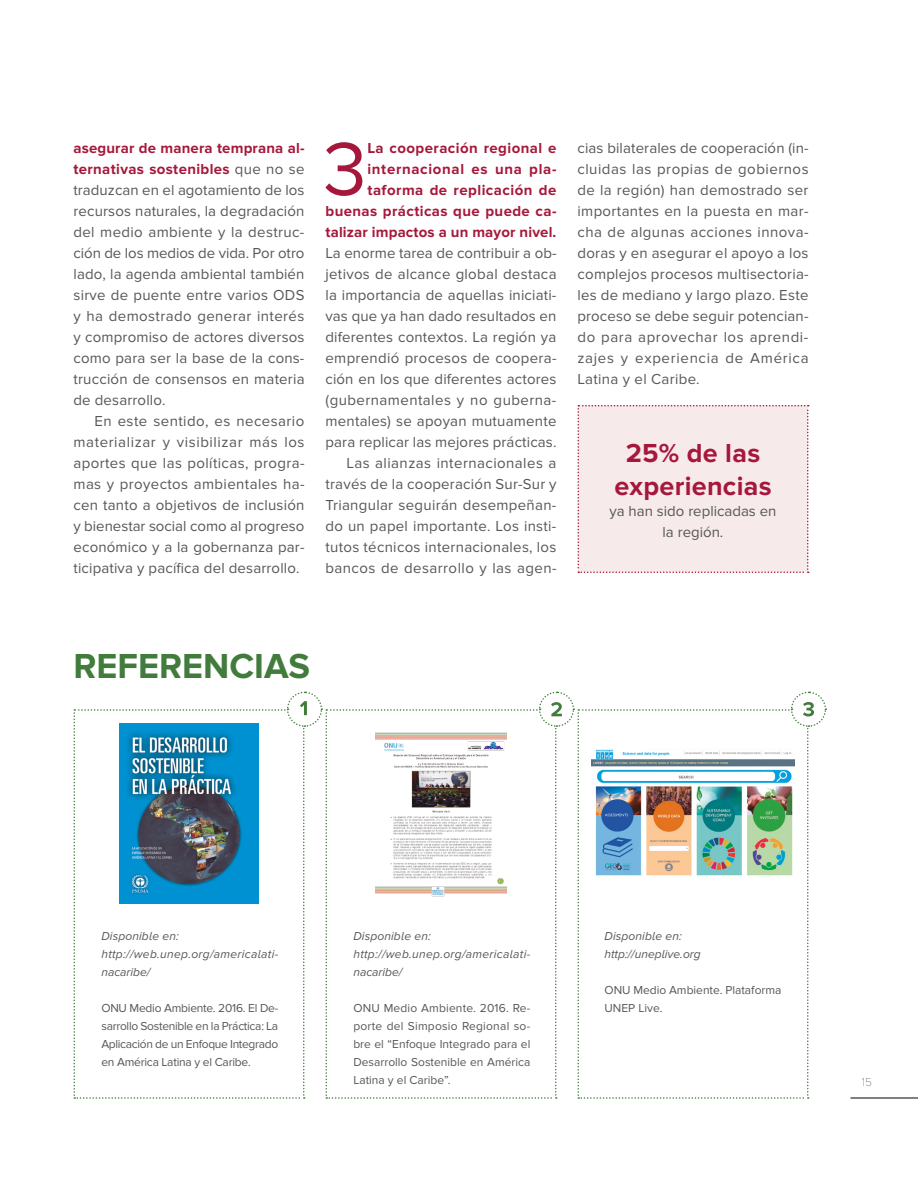
<style>
.page{position:relative;width:918px;height:1188px;background:#fff}
.page>*{position:absolute;margin:0;border:0;box-sizing:border-box;transform-origin:0 0}
.t1{font:78px "Proxima Nova";color:#a6183b}
.t2{font:700 36px "Proxima Nova";color:#427c3c}
.t3{font:700 27px/33px "Proxima Nova";letter-spacing:.01em;color:#a6183b;text-align:center}
.t4{font:15px/21px "Proxima Nova";letter-spacing:.015em;color:#575756;text-align:justify}
.t5{font:700 15px/21px "Proxima Nova";letter-spacing:.03em;color:#a6183b;text-align:right}
.t6{font:12px/18px "Proxima Nova";color:#575756;text-align:justify}
.t7{font:italic 12px/18px "Proxima Nova A";letter-spacing:.01em;color:#575756}
.t8{font:100 12px "Proxima Nova T";color:#575756}
.s1{font-weight:700;color:#a6183b}
</style>
<div class="page">
<div style="left:578px;top:405px;width:231px;height:168px;background:#f6eaea"></div>
<svg style="left:74px;top:691px;width:753px;height:408px"></svg>
<hr style="left:850px;top:1097px;width:68px;height:2px;background:#575756">
<p class="t4" style="left:74px;top:138px;width:233px"><span class="s1">asegurar de manera temprana al&shy;ternativas sostenibles</span> que no se traduzcan en el agotamiento de los recursos naturales, la degradación del medio ambiente y la destruc&shy;ción de los medios de vida. Por otro lado, la agenda ambiental también sirve de puente entre varios ODS y ha demostrado generar interés y compromiso de actores diversos como para ser la base de la cons&shy;trucción de consensos en materia de desarrollo.</p>
<p class="t4" style="left:74px;top:411px;width:233px;text-indent:21px">En este sentido, es necesario materializar y visibilizar más los aportes que las políticas, progra&shy;mas y proyectos ambientales ha&shy;cen tanto a objetivos de inclusión y bienestar social como al progreso económico y a la gobernanza par&shy;ticipativa y pacífica del desarrollo.</p>
<h1 class="t1" style="left:323px;top:124px;width:45px">3</h1>
<p class="t5" style="left:326px;top:138px;width:233px">La cooperación regional e internacional es una pla&shy;taforma de replicación de buenas prácticas que puede ca&shy;talizar impactos a un mayor nivel.</p>
<p class="t4" style="left:326px;top:243px;width:233px;text-align:right">La enorme tarea de contribuir a ob&shy;jetivos de alcance global destaca la importancia de aquellas iniciati&shy;vas que ya han dado resultados en diferentes contextos. La región ya emprendió procesos de coopera&shy;ción en los que diferentes actores (gubernamentales y no guberna&shy;mentales) se apoyan mutuamente para replicar las mejores prácticas.<br>Las alianzas internacionales a través de la cooperación Sur-Sur y Triangular seguirán desempeñan&shy;do un papel importante. Los insti&shy;tutos técnicos internacionales, los bancos de desarrollo y las agen-</p>
<p class="t4" style="left:578px;top:138px;width:233px">cias bilaterales de cooperación (in&shy;cluidas las propias de gobiernos de la región) han demostrado ser importantes en la puesta en mar&shy;cha de algunas acciones innova&shy;doras y en asegurar el apoyo a los complejos procesos multisectoria&shy;les de mediano y largo plazo. Este proceso se debe seguir potencian&shy;do para aprovechar los aprendi&shy;zajes y experiencia de América Latina y el Caribe.</p>
<h3 class="t3" style="left:614px;top:437px;width:159px">25% de las experiencias</h3>
<p class="t4" style="left:609px;top:501px;width:169px;text-align:center">ya han sido replicadas en la región.</p>
<h2 class="t2" style="left:74px;top:645px;width:238px">REFERENCIAS</h2>
<p class="t7" style="left:101px;top:927px;width:178px">Disponible en: http://web.unep.org/americalati&shy;nacaribe/</p>
<p class="t6" style="left:101px;top:999px;width:178px">ONU Medio Ambiente. 2016. El De&shy;sarrollo Sostenible en la Práctica: La Aplicación de un Enfoque Integrado en América Latina y el Caribe.</p>
<p class="t7" style="left:353px;top:927px;width:178px">Disponible en: http://web.unep.org/americalati&shy;nacaribe/</p>
<p class="t6" style="left:353px;top:999px;width:179px">ONU Medio Ambiente. 2016. Re&shy;porte del Simposio Regional so&shy;bre el “Enfoque Integrado para el Desarrollo Sostenible en América Latina y el Caribe”.</p>
<p class="t7" style="left:605px;top:927px;width:98px">Disponible en: http://uneplive.org</p>
<p class="t6" style="left:605px;top:981px;width:179px">ONU Medio Ambiente. Plataforma<br>UNEP Live.</p>
<p class="t8" style="left:862px;top:1075px;width:12px">15</p>
</div>
